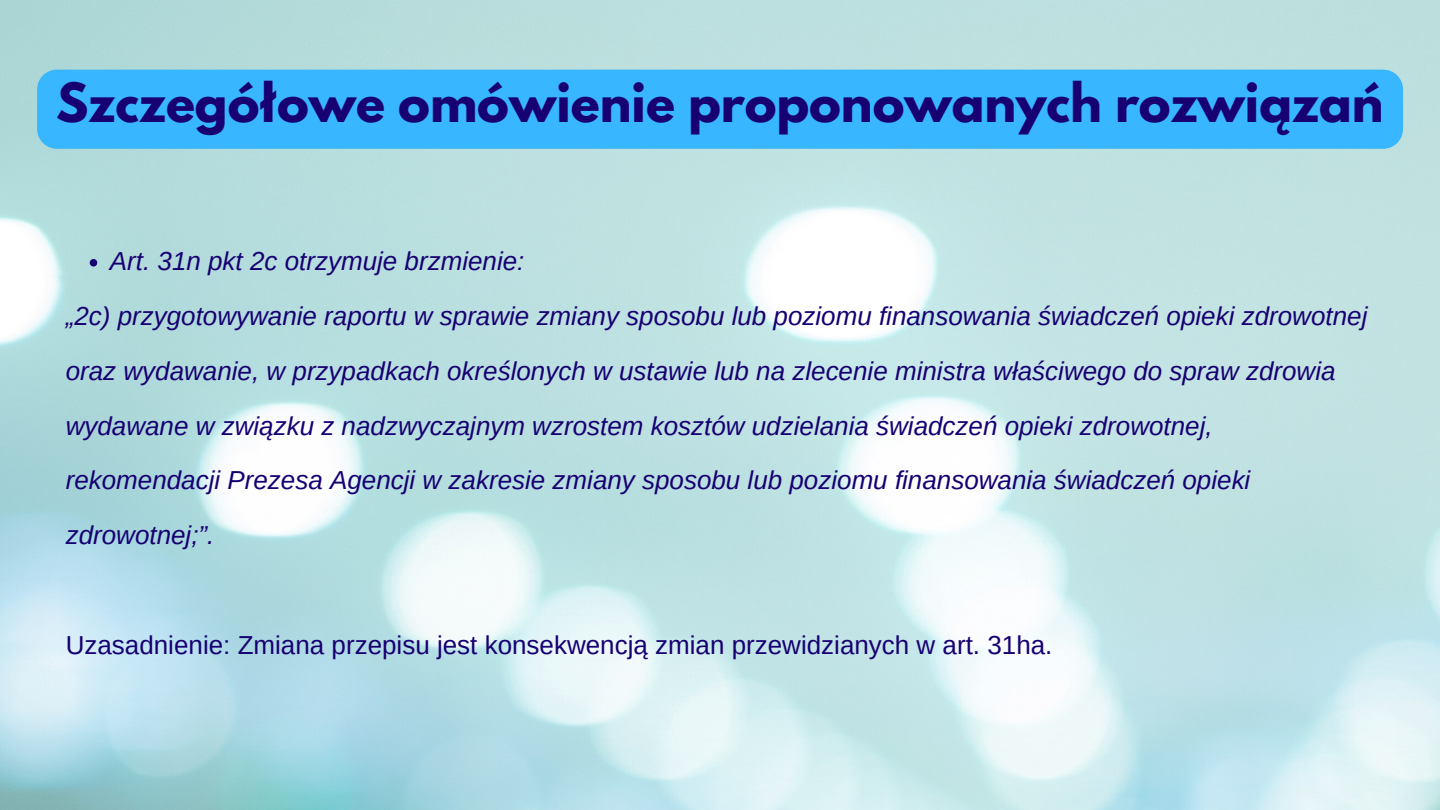
<style>
.page{position:relative;width:1440px;height:810px;background:#fff}
.page>*{position:absolute;margin:0;border:0;box-sizing:border-box;transform-origin:0 0}
.t1{font:700 48px "League Spartan";color:#170072}
.t2{font:italic 26px/54.8px "Arimo";color:#170072}
.t3{font:26px "Arimo";color:#170072}
</style>
<div class="page">
<div style="left:37px;top:70px;width:1366px;height:79px;background:#38b6ff"></div>
<svg style="left:90px;top:259px;width:7px;height:8px"></svg>
<p class="t1" style="left:56px;top:79px;width:1329px">Szczegółowe omówienie proponowanych rozwiązań</p>
<p class="t2" style="left:110px;top:234px;width:416px">Art. 31n pkt 2c otrzymuje brzmienie:</p>
<p class="t2" style="left:66px;top:289px;width:1303px">„2c) przygotowywanie raportu w sprawie zmiany sposobu lub poziomu finansowania świadczeń opieki zdrowotnej oraz wydawanie, w przypadkach określonych w ustawie lub na zlecenie ministra właściwego do spraw zdrowia wydawane w związku z nadzwyczajnym wzrostem kosztów udzielania świadczeń opieki zdrowotnej, rekomendacji Prezesa Agencji w zakresie zmiany sposobu lub poziomu finansowania świadczeń opieki zdrowotnej;”.</p>
<p class="t3" style="left:66px;top:630px;width:988px">Uzasadnienie: Zmiana przepisu jest konsekwencją zmian przewidzianych w art. 31ha.</p>
</div>
